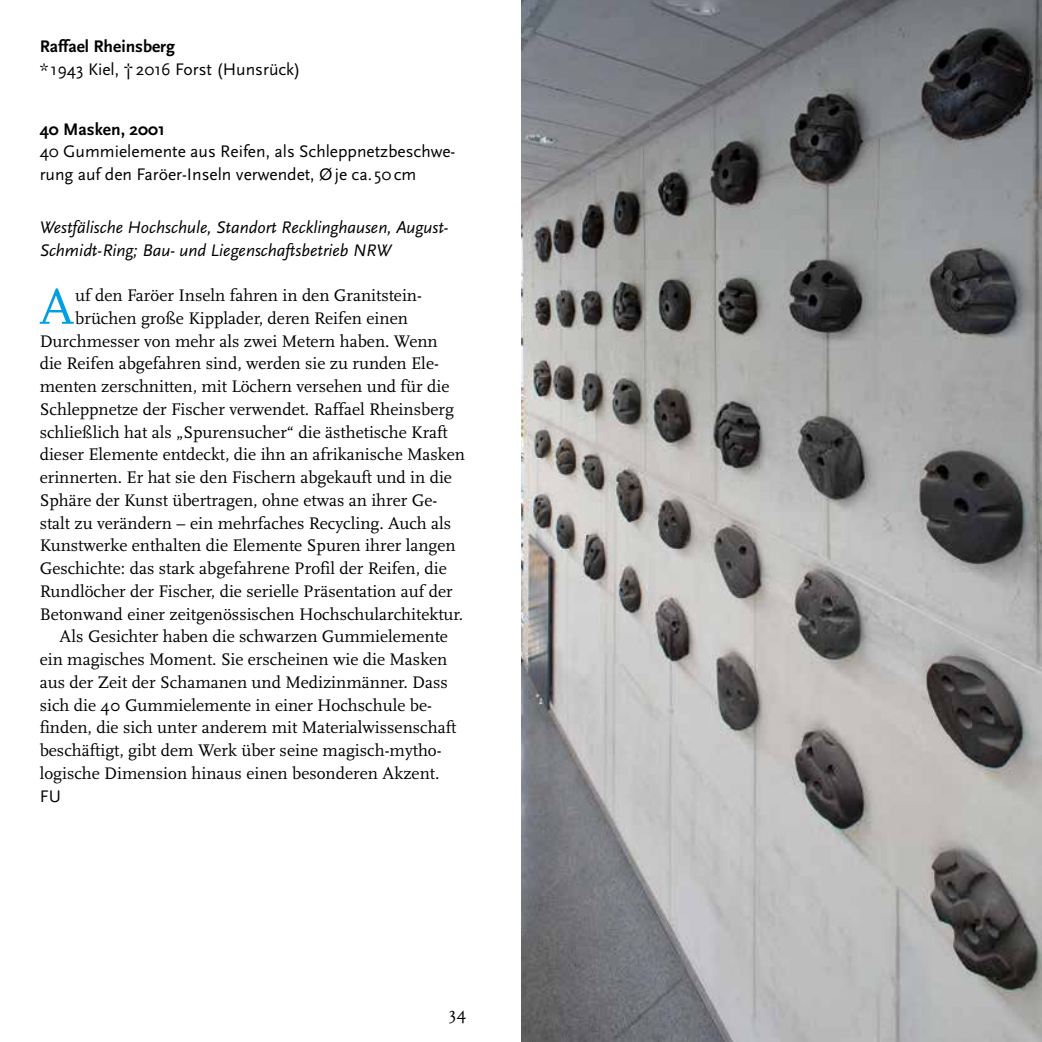
<style>
.page{position:relative;width:1042px;height:1042px;background:#fff}
.page>*{position:absolute;margin:0;border:0;box-sizing:border-box;transform-origin:0 0}
.t1{font:51.98px "Scala";color:#009fe3}
.t2{font:17.5px "Scala";color:#000}
.t3{font:17.5px/22.8px "Scala Sans";color:#000}
.t4{font:italic 17.5px/22.8px "Scala Sans";color:#000}
.t5{font:700 17.5px "Scala Sans";color:#000}
</style>
<div class="page">
<img style="left:521px;top:0;width:521px;height:1042px">
<p class="t5" style="left:40px;top:37px;width:137px">Raffael Rheinsberg</p>
<p class="t3" style="left:40px;top:58px;width:262px">*1943 Kiel, †2016 Forst (Hunsrück)</p>
<p class="t5" style="left:40px;top:120px;width:127px">40 Masken, 2001</p>
<p class="t3" style="left:40px;top:141px;width:417px">40 Gummielemente aus Reifen, als Schleppnetzbeschwe&shy;rung auf den Faröer-Inseln verwendet, Øje ca. 50cm</p>
<p class="t4" style="left:40px;top:216px;width:410px">Westfälische Hochschule, Standort Recklinghausen, August-<br>Schmidt-Ring; Bau- und Liegenschaftsbetrieb NRW</p>
<h1 class="t1" style="left:39px;top:278px;width:37px">A</h1>
<p class="t2" style="left:75px;top:286px;width:348px">uf den Faröer Inseln fahren in den Granitstein-</p>
<p class="t2" style="left:75px;top:308px;width:334px">brüchen große Kipplader, deren Reifen einen</p>
<p class="t2" style="left:40px;top:331px;width:400px">Durchmesser von mehr als zwei Metern haben. Wenn</p>
<p class="t2" style="left:40px;top:354px;width:401px">die Reifen abgefahren sind, werden sie zu runden Ele-</p>
<p class="t2" style="left:40px;top:377px;width:411px">menten zerschnitten, mit Löchern versehen und für die</p>
<p class="t2" style="left:40px;top:399px;width:416px">Schleppnetze der Fischer verwendet. Raffael Rheinsberg</p>
<p class="t2" style="left:40px;top:422px;width:410px">schließlich hat als „Spurensucher“ die ästhetische Kraft</p>
<p class="t2" style="left:40px;top:445px;width:427px">dieser Elemente entdeckt, die ihn an afrikanische Masken</p>
<p class="t2" style="left:40px;top:468px;width:414px">erinnerten. Er hat sie den Fischern abgekauft und in die</p>
<p class="t2" style="left:40px;top:490px;width:399px">Sphäre der Kunst übertragen, ohne etwas an ihrer Ge-</p>
<p class="t2" style="left:40px;top:513px;width:413px">stalt zu verändern – ein mehrfaches Recycling. Auch als</p>
<p class="t2" style="left:40px;top:536px;width:417px">Kunstwerke enthalten die Elemente Spuren ihrer langen</p>
<p class="t2" style="left:40px;top:559px;width:409px">Geschichte: das stark abgefahrene Profil der Reifen, die</p>
<p class="t2" style="left:40px;top:581px;width:414px">Rundlöcher der Fischer, die serielle Präsentation auf der</p>
<p class="t2" style="left:40px;top:604px;width:425px">Betonwand einer zeitgenössischen Hochschularchitektur.</p>
<p class="t2" style="left:60px;top:627px;width:390px">Als Gesichter haben die schwarzen Gummielemente</p>
<p class="t2" style="left:40px;top:650px;width:409px">ein magisches Moment. Sie erscheinen wie die Masken</p>
<p class="t2" style="left:40px;top:672px;width:410px">aus der Zeit der Schamanen und Medizinmänner. Dass</p>
<p class="t2" style="left:40px;top:695px;width:394px">sich die 40 Gummielemente in einer Hochschule be-</p>
<p class="t2" style="left:40px;top:718px;width:418px">finden, die sich unter anderem mit Materialwissenschaft</p>
<p class="t2" style="left:40px;top:741px;width:403px">beschäftigt, gibt dem Werk über seine magisch-mytho-</p>
<p class="t2" style="left:40px;top:763px;width:401px">logische Dimension hinaus einen besonderen Akzent.</p>
<p class="t3" style="left:40px;top:785px;width:23px">FU</p>
<p class="t2" style="left:449px;top:1004px;width:19px">34</p>
</div>
